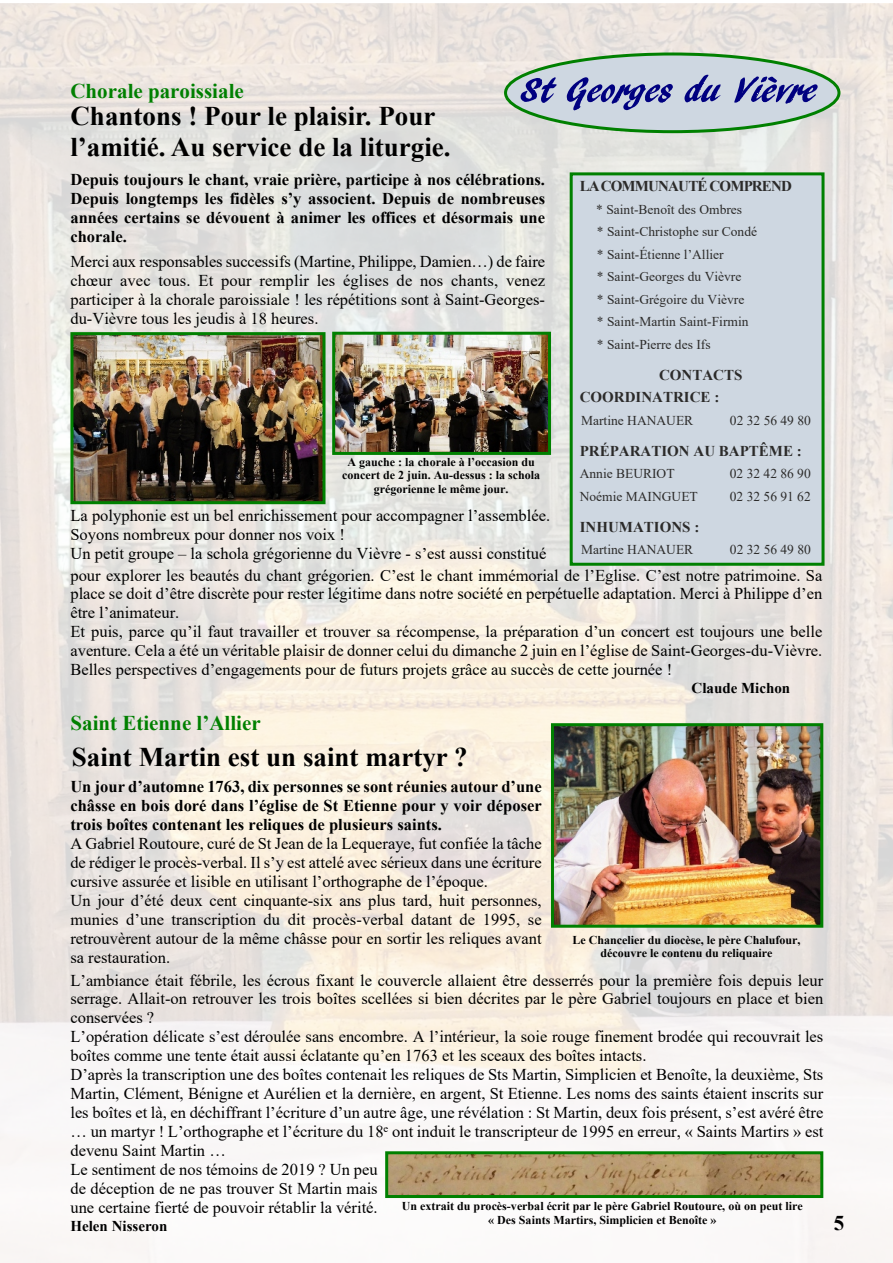
<style>
.page{position:relative;width:893px;height:1263px;background:#fff}
.page>*{position:absolute;margin:0;border:0;box-sizing:border-box;transform-origin:0 0}
.t1{font:700 27px/31px "Times New Roman";color:#000}
.t2{font:700 21px "Times New Roman";color:#008000}
.t3{font:700 21px "Times New Roman";color:#000}
.t4{font:16.5px/18.9px "Times New Roman";color:#000}
.t5{font:700 16.5px/18.9px "Times New Roman";color:#000;text-align:justify}
.t6{font:700 15px/22.5px "Times New Roman";color:#2c2b2a}
.t7{font:700 15px "Times New Roman";color:#000}
.t8{font:700 15px "Times New Roman";letter-spacing:-.06em;color:#2c2b2a}
.t9{font:13.5px/22.5px "Times New Roman";color:#2c2b2a}
.t10{font:700 12px/13.8px "Times New Roman";color:#000;text-align:center}
</style>
<div class="page">
<img style="left:0;top:4px;width:893px;height:1259px">
<div style="left:504px;top:52px;width:336px;height:81px;background:#ced7e1;border:3px solid #008000;border-radius:50%"></div>
<svg style="left:521px;top:77px;width:36px;height:26px"></svg>
<svg style="left:567px;top:77px;width:106px;height:33px"></svg>
<svg style="left:684px;top:75px;width:37px;height:27px"></svg>
<svg style="left:734px;top:76px;width:84px;height:28px"></svg>
<div style="left:570px;top:172px;width:254px;height:394px;background:#ced7e1;border:3px solid #008000"></div>
<img style="left:74px;top:336px;width:247px;height:164px">
<div style="left:70px;top:332px;width:255px;height:172px;border:3px solid #008000"></div>
<img style="left:336px;top:336px;width:211px;height:115px">
<div style="left:332px;top:332px;width:219px;height:123px;border:3px solid #008000"></div>
<img style="left:555px;top:727px;width:264px;height:197px">
<div style="left:551px;top:723px;width:272px;height:205px;border:3px solid #008000"></div>
<img style="left:389px;top:1155px;width:430px;height:39px">
<div style="left:385px;top:1151px;width:438px;height:47px;border:3px solid #008000"></div>
<p class="t2" style="left:70px;top:84px;width:175px">Chorale paroissiale</p>
<h1 class="t1" style="left:70px;top:103px;width:382px">Chantons ! Pour le plaisir. Pour l’amitié. Au service de la liturgie.</h1>
<p class="t5" style="left:70px;top:172px;width:476px">Depuis toujours le chant, vraie prière, participe à nos célébrations.<br>Depuis longtemps les fidèles s’y associent. Depuis de nombreuses années certains se dévouent à animer les offices et désormais une chorale.</p>
<p class="t4" style="left:70px;top:253px;width:476px;text-align:justify">Merci aux responsables successifs (Martine, Philippe, Damien…) de faire chœur avec tous. Et pour remplir les églises de nos chants, venez participer à la chorale paroissiale ! les répétitions sont à Saint-Georges&shy;du-Vièvre tous les jeudis à 18 heures.</p>
<p class="t8" style="left:580px;top:181px;width:214px">LA COMMUNAUTÉ COMPREND</p>
<p class="t9" style="left:596px;top:199px;width:162px">* Saint-Benoît des Ombres<br>* Saint-Christophe sur Condé * Saint-Étienne l’Allier<br>* Saint-Georges du Vièvre<br>* Saint-Grégoire du Vièvre<br>* Saint-Martin Saint-Firmin * Saint-Pierre des Ifs</p>
<p class="t6" style="left:580px;top:365px;width:164px;text-indent:79px">CONTACTS<br>COORDINATRICE :</p>
<p class="t9" style="left:581px;top:410px;width:114px">Martine HANAUER</p>
<p class="t9" style="left:730px;top:410px;width:83px">02 32 56 49 80</p>
<p class="t6" style="left:580px;top:441px;width:224px">PRÉPARATION AU BAPTÊME :</p>
<p class="t9" style="left:580px;top:464px;width:96px">Annie BEURIOT</p>
<p class="t9" style="left:730px;top:464px;width:83px">02 32 42 86 90</p>
<p class="t9" style="left:580px;top:486px;width:120px">Noémie MAINGUET</p>
<p class="t9" style="left:730px;top:486px;width:83px">02 32 56 91 62</p>
<p class="t6" style="left:580px;top:517px;width:121px">INHUMATIONS :</p>
<p class="t9" style="left:581px;top:540px;width:114px">Martine HANAUER</p>
<p class="t9" style="left:730px;top:540px;width:83px">02 32 56 49 80</p>
<p class="t10" style="left:342px;top:456px;width:200px">A gauche : la chorale à l’occasion du concert de 2 juin. Au-dessus : la schola grégorienne le même jour.</p>
<p class="t4" style="left:70px;top:507px;width:481px">La polyphonie est un bel enrichissement pour accompagner l’assemblée.<br>Soyons nombreux pour donner nos voix !<br>Un petit groupe – la schola grégorienne du Vièvre - s’est aussi constitué</p>
<p class="t4" style="left:70px;top:567px;width:753px">pour explorer les beautés du chant grégorien. C’est le chant immémorial de l’Eglise. C’est notre patrimoine. Sa place se doit d’être discrète pour rester légitime dans notre société en perpétuelle adaptation. Merci à Philippe d’en être l’animateur.<br>Et puis, parce qu’il faut travailler et trouver sa récompense, la préparation d’un concert est toujours une belle aventure. Cela a été un véritable plaisir de donner celui du dimanche 2 juin en l’église de Saint-Georges-du-Vièvre.<br>Belles perspectives d’engagements pour de futurs projets grâce au succès de cette journée !</p>
<p class="t7" style="left:691px;top:683px;width:100px">Claude Michon</p>
<p class="t2" style="left:70px;top:715px;width:192px">Saint Etienne l’Allier</p>
<h1 class="t1" style="left:72px;top:744px;width:397px">Saint Martin est un saint martyr ?</h1>
<p class="t5" style="left:70px;top:779px;width:473px">Un jour d’automne 1763, dix personnes se sont réunies autour d’une châsse en bois doré dans l’église de St Etienne pour y voir déposer trois boîtes contenant les reliques de plusieurs saints.</p>
<p class="t4" style="left:70px;top:835px;width:473px">A Gabriel Routoure, curé de St Jean de la Lequeraye, fut confiée la tâche de rédiger le procès-verbal. Il s’y est attelé avec sérieux dans une écriture cursive assurée et lisible en utilisant l’orthographe de l’époque.<br>Un jour d’été deux cent cinquante-six ans plus tard, huit personnes, munies d’une transcription du dit procès-verbal datant de 1995, se retrouvèrent autour de la même châsse pour en sortir les reliques avant sa restauration.</p>
<p class="t10" style="left:572px;top:934px;width:230px">Le Chancelier du diocèse, le père Chalufour, découvre le contenu du reliquaire</p>
<p class="t4" style="left:70px;top:972px;width:754px">L’ambiance était fébrile, les écrous fixant le couvercle allaient être desserrés pour la première fois depuis leur serrage. Allait-on retrouver les trois boîtes scellées si bien décrites par le père Gabriel toujours en place et bien conservées ?<br>L’opération délicate s’est déroulée sans encombre. A l’intérieur, la soie rouge finement brodée qui recouvrait les boîtes comme une tente était aussi éclatante qu’en 1763 et les sceaux des boîtes intacts.<br>D’après la transcription une des boîtes contenait les reliques de Sts Martin, Simplicien et Benoîte, la deuxième, Sts Martin, Clément, Bénigne et Aurélien et la dernière, en argent, St Etienne. Les noms des saints étaient inscrits sur les boîtes et là, en déchiffrant l’écriture d’un autre âge, une révélation : St Martin, deux fois présent, s’est avéré être … un martyr ! L’orthographe et l’écriture du 18<sup>e</sup> ont induit le transcripteur de 1995 en erreur, « Saints Martirs » est devenu Saint Martin …<br>Le sentiment de nos témoins de 2019 ? Un peu<br>de déception de ne pas trouver St Martin mais<br>une certaine fierté de pouvoir rétablir la vérité.</p>
<p class="t7" style="left:70px;top:1220px;width:99px">Helen Nisseron</p>
<p class="t10" style="left:402px;top:1200px;width:402px">Un extrait du procès-verbal écrit par le père Gabriel Routoure, où on peut lire « Des Saints Martirs, Simplicien et Benoîte »</p>
<p class="t3" style="left:834px;top:1216px;width:12px">5</p>
</div>
